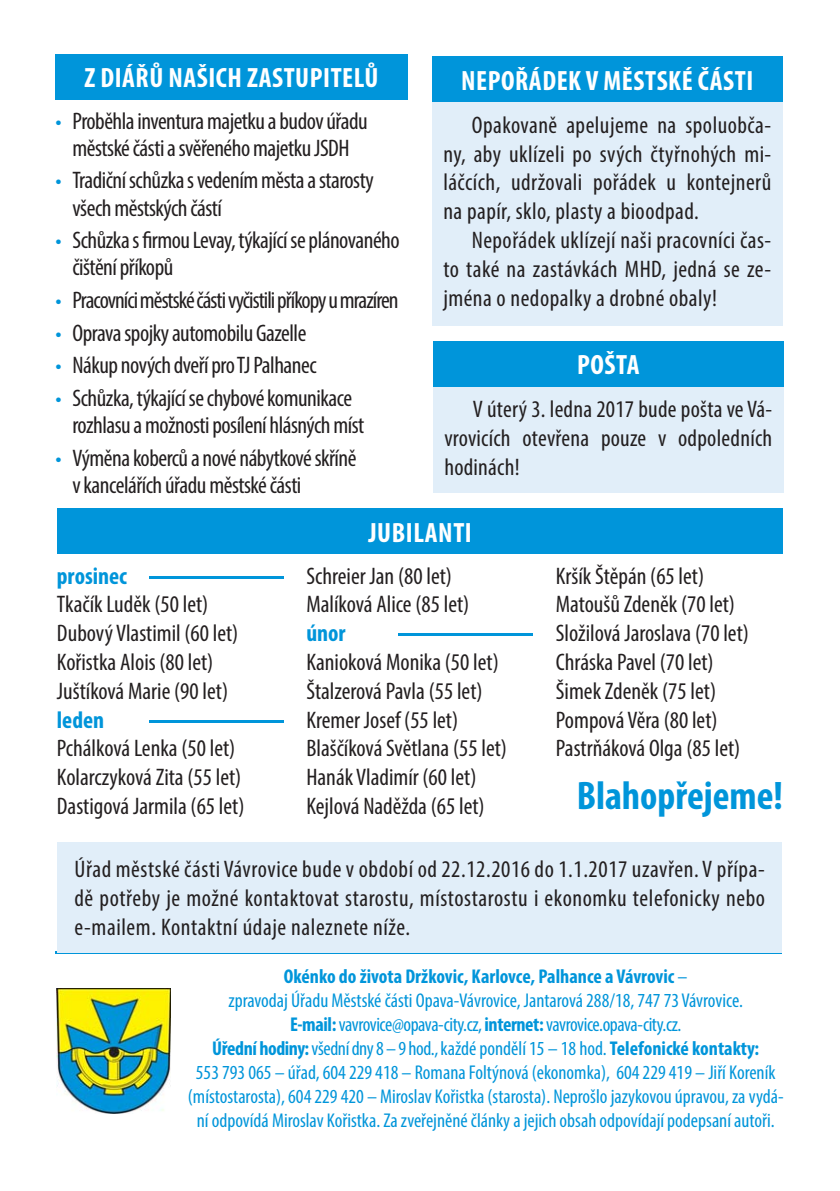
<style>
.page{position:relative;width:840px;height:1191px;background:#fff}
.page>*{position:absolute;margin:0;border:0;box-sizing:border-box;transform-origin:0 0}
.t1{font:700 condensed 40px "Myriad Pro";color:#0095da}
.t2{font:700 condensed 28px "Myriad Pro";letter-spacing:.02em;color:#fff}
.t3{font:condensed 24px/28.8px "Myriad Pro";letter-spacing:-.005em;color:#231f20}
.t4{font:condensed 24px "Myriad Pro";letter-spacing:-.04em;color:#231f20}
.t5{font:700 condensed 24px "Myriad Pro";color:#0095da}
.t6{font:condensed 20px/24px "Myriad Pro";color:#0095da;text-align:center}
.s1{color:#0095da}
.s2{font-weight:700}
</style>
<div class="page">
<div style="left:57px;top:509px;width:725px;height:45px;background:#0095da"></div>
<div style="left:55px;top:54px;width:352px;height:45px;background:#0095da"></div>
<hr style="left:149px;top:577px;width:134px;height:2px;background:#0095da">
<hr style="left:55px;top:951px;width:726px;height:2px;background:#0095da">
<div style="left:57px;top:842px;width:724px;height:110px;background:#e1eef9"></div>
<hr style="left:149px;top:721px;width:134px;height:2px;background:#0095da">
<div style="left:432px;top:98px;width:350px;height:228px;background:#e1eef9"></div>
<div style="left:432px;top:57px;width:350px;height:45px;background:#0095da"></div>
<div style="left:433px;top:382px;width:350px;height:111px;background:#e1eef9"></div>
<div style="left:433px;top:341px;width:350px;height:46px;background:#0095da"></div>
<img style="left:56px;top:988px;width:114px;height:125px">
<hr style="left:398px;top:633px;width:135px;height:2px;background:#0095da">
<p class="t2" style="left:84px;top:61px;width:295px">Z DIÁŘŮ NAŠICH ZASTUPITELŮ</p>
<p class="t3" style="left:55px;top:110px;width:314px;line-height:27px;text-align:center"><span class="s1">•</span> Proběhla inventura majetku a budov úřadu městské části a svěřeného majetku JSDH</p>
<p class="t3" style="left:72px;top:169px;width:303px;line-height:27px;text-indent:-17px"><span class="s1">•</span> Tradiční schůzka s vedením města a starosty všech městských částí</p>
<p class="t3" style="left:72px;top:229px;width:328px;line-height:27px;text-indent:-17px"><span class="s1">•</span> Schůzka s firmou Levay, týkající se plánovaného čištění příkopů</p>
<p class="t4" style="left:55px;top:291px;width:344px"><span class="s1">•</span> Pracovníci městské části vyčistili příkopy u mrazíren</p>
<p class="t3" style="left:55px;top:320px;width:252px"><span class="s1">•</span> Oprava spojky automobilu Gazelle</p>
<p class="t3" style="left:55px;top:353px;width:262px"><span class="s1">•</span> Nákup nových dveří pro TJ Palhanec</p>
<p class="t3" style="left:72px;top:387px;width:293px;line-height:27px;text-indent:-17px"><span class="s1">•</span> Schůzka, týkající se chybové komunikace rozhlasu a možnosti posílení hlásných míst</p>
<p class="t3" style="left:72px;top:446px;width:285px;line-height:27px;text-indent:-17px"><span class="s1">•</span> Výměna koberců a nové nábytkové skříně v kancelářích úřadu městské části</p>
<p class="t2" style="left:461px;top:64px;width:293px">NEPOŘÁDEK V MĚSTSKÉ ČÁSTI</p>
<p class="t3" style="left:443px;top:113px;width:329px;text-align:justify;text-indent:28px">Opakovaně apelujeme na spoluobča&shy;ny, aby uklízeli po svých čtyřnohých mi&shy;láčcích, udržovali pořádek u kontejnerů na papír, sklo, plasty a bioodpad.</p>
<p class="t3" style="left:443px;top:228px;width:329px;text-align:justify;text-indent:28px">Nepořádek uklízejí naši pracovníci čas&shy;to také na zastávkách MHD, jedná se ze&shy;jména o nedopalky a drobné obaly!</p>
<p class="t2" style="left:576px;top:348px;width:64px">POŠTA</p>
<p class="t3" style="left:444px;top:397px;width:329px;text-align:justify;text-indent:28px">V úterý 3. ledna 2017 bude pošta ve Vá&shy;vrovicích otevřena pouze v odpoledních hodinách!</p>
<p class="t5" style="left:57px;top:561px;width:71px">prosinec</p>
<p class="t3" style="left:57px;top:592px;width:183px">Tkačík Luděk (50 let)<br>Dubový Vlastimil (60 let)<br>Kořistka Alois (80 let)<br>Juštíková Marie (90 let)</p>
<p class="t5" style="left:57px;top:705px;width:49px">leden</p>
<p class="t3" style="left:57px;top:736px;width:189px">Pchálková Lenka (50 let)<br>Kolarczyková Zita (55 let)<br>Dastigová Jarmila (65 let)</p>
<p class="t2" style="left:368px;top:516px;width:105px">JUBILANTI</p>
<p class="t3" style="left:306px;top:563px;width:164px">Schreier Jan (80 let)<br>Malíková Alice (85 let)</p>
<p class="t5" style="left:306px;top:619px;width:41px">únor</p>
<p class="t3" style="left:306px;top:650px;width:202px">Kanioková Monika (50 let)<br>Štalzerová Pavla (55 let)<br>Kremer Josef (55 let)<br>Blaščíková Světlana (55 let)<br>Hanák Vladimír (60 let)<br>Kejlová Naděžda (65 let)</p>
<p class="t3" style="left:555px;top:563px;width:194px">Kršík Štěpán (65 let)<br>Matoušů Zdeněk (70 let)<br>Složilová Jaroslava (70 let)<br>Chráska Pavel (70 let)<br>Šimek Zdeněk (75 let)<br>Pompová Věra (80 let)<br>Pastrňáková Olga (85 let)</p>
<h1 class="t1" style="left:576px;top:772px;width:208px">Blahopřejeme!</h1>
<p class="t3" style="left:74px;top:857px;width:691px;text-align:justify">Úřad městské části Vávrovice bude v období od 22.12.2016 do 1.1.2017 uzavřen. V přípa&shy;dě potřeby je možné kontaktovat starostu, místostarostu i ekonomku telefonicky nebo e-mailem. Kontaktní údaje naleznete níže.</p>
<p class="t6" style="left:188px;top:966px;width:597px"><span class="s2">Okénko do života Držkovic, Karlovce, Palhance a Vávrovic</span> –<br>zpravodaj Úřadu Městské části Opava-Vávrovice, Jantarová 288/18, 747 73 Vávrovice.<br><span class="s2">E-mail:</span> vavrovice@opava-city.cz, <span class="s2">internet:</span> vavrovice.opava-city.cz.<br><span class="s2">Úřední hodiny:</span> všední dny 8 – 9 hod., každé pondělí 15 – 18 hod. <span class="s2">Telefonické kontakty:<br></span>553 793 065 – úřad, 604 229 418 – Romana Foltýnová (ekonomka), 604 229 419 – Jiří Koreník (místostarosta), 604 229 420 – Miroslav Kořistka (starosta). Neprošlo jazykovou úpravou, za vydá&shy;ní odpovídá Miroslav Kořistka. Za zveřejněné články a jejich obsah odpovídají podepsaní autoři.</p>
</div>
